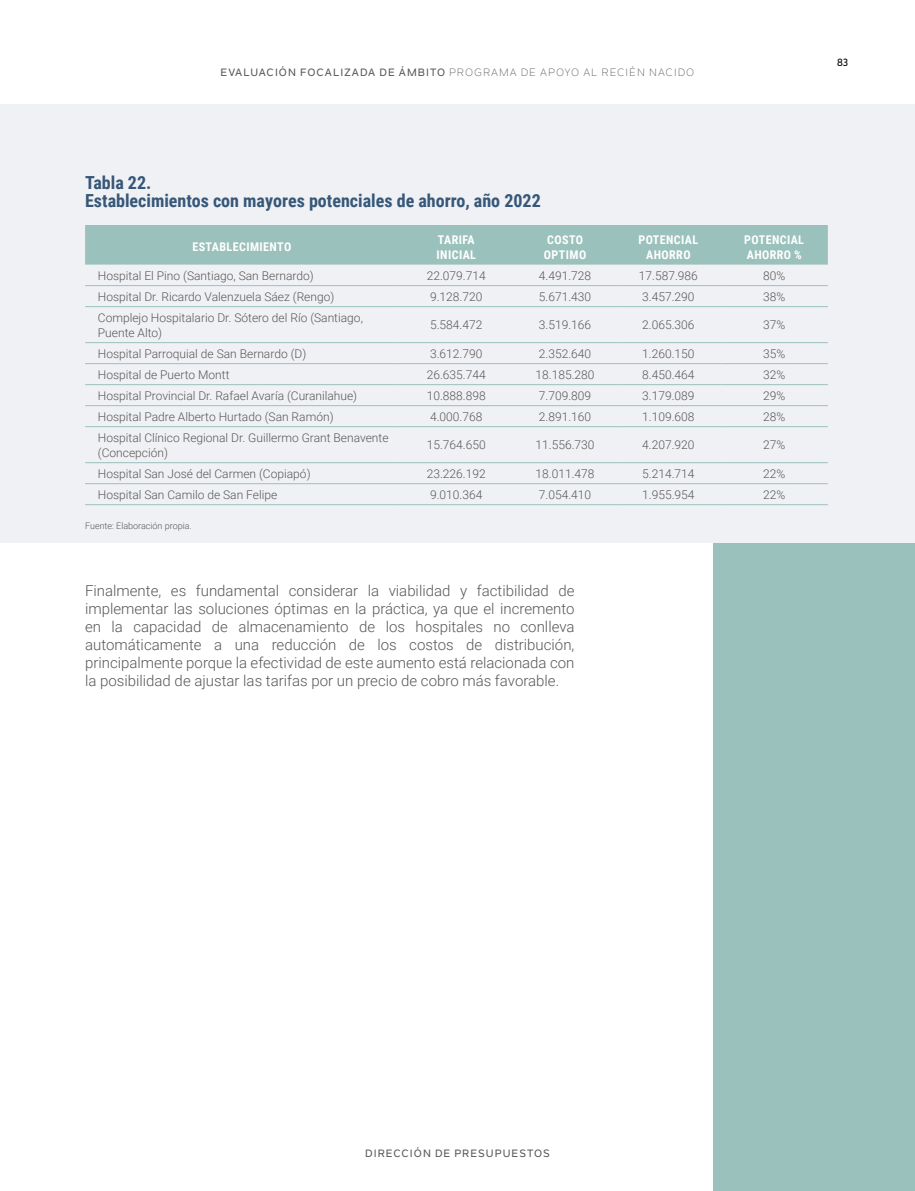
<style>
.page{position:relative;width:915px;height:1191px;background:#fff}
.page>*{position:absolute;margin:0;border:0;box-sizing:border-box;transform-origin:0 0}
.t1{font:700 18px/18px "Roboto Condensed";color:#365778}
.t2{font:300 15px/18px "Roboto";color:#575756;text-align:justify}
.t3{font:300 12px/15px "Roboto";color:#575756}
.t4{font:700 12px/15px "Roboto Condensed";letter-spacing:.035em;color:#fff}
.t5{font:10.5px "Nolan Next";letter-spacing:.1em;color:#575756}
.t6{font:500 10.5px "Nolan Next";letter-spacing:.1em;color:#575756}
.t7{font:500 10.5px "Nolan Next";color:#000}
.t8{font:300 9px "Roboto";color:#575756}
.s1{font-weight:500}
</style>
<div class="page">
<div style="left:712px;top:353px;width:202px;height:838px;background:#9bc1bc"></div>
<div style="left:0;top:104px;width:914px;height:438px;background:#f0f1f5"></div>
<div style="left:85px;top:225px;width:742px;height:40px;background:#9bc1bc"></div>
<hr style="left:85px;top:285px;width:313px;height:1px;background:#9bc1bc">
<hr style="left:398px;top:285px;width:116px;height:1px;background:#9bc1bc">
<hr style="left:514px;top:285px;width:102px;height:1px;background:#9bc1bc">
<hr style="left:616px;top:285px;width:104px;height:1px;background:#9bc1bc">
<hr style="left:720px;top:285px;width:107px;height:1px;background:#9bc1bc">
<hr style="left:85px;top:306px;width:313px;height:1px;background:#9bc1bc">
<hr style="left:398px;top:306px;width:116px;height:1px;background:#9bc1bc">
<hr style="left:514px;top:306px;width:102px;height:1px;background:#9bc1bc">
<hr style="left:616px;top:306px;width:104px;height:1px;background:#9bc1bc">
<hr style="left:720px;top:306px;width:107px;height:1px;background:#9bc1bc">
<hr style="left:85px;top:342px;width:313px;height:1px;background:#9bc1bc">
<hr style="left:398px;top:342px;width:116px;height:1px;background:#9bc1bc">
<hr style="left:514px;top:342px;width:102px;height:1px;background:#9bc1bc">
<hr style="left:616px;top:342px;width:104px;height:1px;background:#9bc1bc">
<hr style="left:720px;top:342px;width:107px;height:1px;background:#9bc1bc">
<hr style="left:85px;top:363px;width:313px;height:1px;background:#9bc1bc">
<hr style="left:398px;top:363px;width:116px;height:1px;background:#9bc1bc">
<hr style="left:514px;top:363px;width:102px;height:1px;background:#9bc1bc">
<hr style="left:616px;top:363px;width:104px;height:1px;background:#9bc1bc">
<hr style="left:720px;top:363px;width:107px;height:1px;background:#9bc1bc">
<hr style="left:85px;top:384px;width:313px;height:1px;background:#9bc1bc">
<hr style="left:398px;top:384px;width:116px;height:1px;background:#9bc1bc">
<hr style="left:514px;top:384px;width:102px;height:1px;background:#9bc1bc">
<hr style="left:616px;top:384px;width:104px;height:1px;background:#9bc1bc">
<hr style="left:720px;top:384px;width:107px;height:1px;background:#9bc1bc">
<hr style="left:85px;top:405px;width:313px;height:1px;background:#9bc1bc">
<hr style="left:398px;top:405px;width:116px;height:1px;background:#9bc1bc">
<hr style="left:514px;top:405px;width:102px;height:1px;background:#9bc1bc">
<hr style="left:616px;top:405px;width:104px;height:1px;background:#9bc1bc">
<hr style="left:720px;top:405px;width:107px;height:1px;background:#9bc1bc">
<hr style="left:85px;top:426px;width:313px;height:1px;background:#9bc1bc">
<hr style="left:398px;top:426px;width:116px;height:1px;background:#9bc1bc">
<hr style="left:514px;top:426px;width:102px;height:1px;background:#9bc1bc">
<hr style="left:616px;top:426px;width:104px;height:1px;background:#9bc1bc">
<hr style="left:720px;top:426px;width:107px;height:1px;background:#9bc1bc">
<hr style="left:85px;top:462px;width:313px;height:1px;background:#9bc1bc">
<hr style="left:398px;top:462px;width:116px;height:1px;background:#9bc1bc">
<hr style="left:514px;top:462px;width:102px;height:1px;background:#9bc1bc">
<hr style="left:616px;top:462px;width:104px;height:1px;background:#9bc1bc">
<hr style="left:720px;top:462px;width:107px;height:1px;background:#9bc1bc">
<hr style="left:85px;top:483px;width:313px;height:1px;background:#9bc1bc">
<hr style="left:398px;top:483px;width:116px;height:1px;background:#9bc1bc">
<hr style="left:514px;top:483px;width:102px;height:1px;background:#9bc1bc">
<hr style="left:616px;top:483px;width:104px;height:1px;background:#9bc1bc">
<hr style="left:720px;top:483px;width:107px;height:1px;background:#9bc1bc">
<hr style="left:85px;top:504px;width:313px;height:1px;background:#9bc1bc">
<hr style="left:398px;top:504px;width:116px;height:1px;background:#9bc1bc">
<hr style="left:514px;top:504px;width:102px;height:1px;background:#9bc1bc">
<hr style="left:616px;top:504px;width:104px;height:1px;background:#9bc1bc">
<hr style="left:720px;top:504px;width:107px;height:1px;background:#9bc1bc">
<p class="t5" style="left:220px;top:66px;width:475px"><span class="s1">EVALUACIÓN FOCALIZADA DE ÁMBITO</span> PROGRAMA DE APOYO AL RECIÉN NACIDO</p>
<p class="t7" style="left:836px;top:56px;width:13px">83</p>
<h1 class="t1" style="left:85px;top:173px;width:457px">Tabla 22.<br>Establecimientos con mayores potenciales de ahorro, año 2022</h1>
<p class="t4" style="left:192px;top:239px;width:100px">ESTABLECIMIENTO</p>
<p class="t4" style="left:436px;top:231px;width:41px">TARIFA<br>INICIAL</p>
<p class="t4" style="left:543px;top:231px;width:44px">COSTO<br>OPTIMO</p>
<p class="t4" style="left:638px;top:231px;width:61px;text-align:center">POTENCIAL<br>AHORRO</p>
<p class="t4" style="left:744px;top:231px;width:61px">POTENCIAL<br>AHORRO %</p>
<p class="t3" style="left:98px;top:267px;width:217px">Hospital El Pino (Santiago, San Bernardo)</p>
<p class="t3" style="left:426px;top:267px;width:60px">22.079.714</p>
<p class="t3" style="left:538px;top:267px;width:54px">4.491.728</p>
<p class="t3" style="left:638px;top:267px;width:60px">17.587.986</p>
<p class="t3" style="left:762px;top:267px;width:24px">80%</p>
<p class="t3" style="left:98px;top:288px;width:238px">Hospital Dr. Ricardo Valenzuela Sáez (Rengo)</p>
<p class="t3" style="left:430px;top:288px;width:54px">9.128.720</p>
<p class="t3" style="left:538px;top:288px;width:54px">5.671.430</p>
<p class="t3" style="left:642px;top:288px;width:54px">3.457.290</p>
<p class="t3" style="left:762px;top:288px;width:24px">38%</p>
<p class="t3" style="left:98px;top:309px;width:266px">Complejo Hospitalario Dr. Sótero del Río (Santiago,<br>Puente Alto)</p>
<p class="t3" style="left:430px;top:317px;width:54px">5.584.472</p>
<p class="t3" style="left:538px;top:317px;width:54px">3.519.166</p>
<p class="t3" style="left:642px;top:317px;width:54px">2.065.306</p>
<p class="t3" style="left:762px;top:317px;width:24px">37%</p>
<p class="t3" style="left:98px;top:345px;width:210px">Hospital Parroquial de San Bernardo (D)</p>
<p class="t3" style="left:430px;top:345px;width:54px">3.612.790</p>
<p class="t3" style="left:538px;top:345px;width:54px">2.352.640</p>
<p class="t3" style="left:642px;top:345px;width:54px">1.260.150</p>
<p class="t3" style="left:762px;top:345px;width:24px">35%</p>
<p class="t3" style="left:98px;top:366px;width:133px">Hospital de Puerto Montt</p>
<p class="t3" style="left:426px;top:366px;width:60px">26.635.744</p>
<p class="t3" style="left:535px;top:366px;width:60px">18.185.280</p>
<p class="t3" style="left:642px;top:366px;width:54px">8.450.464</p>
<p class="t3" style="left:762px;top:366px;width:24px">32%</p>
<p class="t3" style="left:98px;top:387px;width:261px">Hospital Provincial Dr. Rafael Avaría (Curanilahue)</p>
<p class="t3" style="left:426px;top:387px;width:60px">10.888.898</p>
<p class="t3" style="left:538px;top:387px;width:54px">7.709.809</p>
<p class="t3" style="left:642px;top:387px;width:54px">3.179.089</p>
<p class="t3" style="left:762px;top:387px;width:24px">29%</p>
<p class="t3" style="left:98px;top:408px;width:237px">Hospital Padre Alberto Hurtado (San Ramón)</p>
<p class="t3" style="left:430px;top:408px;width:54px">4.000.768</p>
<p class="t3" style="left:538px;top:408px;width:54px">2.891.160</p>
<p class="t3" style="left:642px;top:408px;width:54px">1.109.608</p>
<p class="t3" style="left:762px;top:408px;width:24px">28%</p>
<p class="t3" style="left:98px;top:429px;width:292px">Hospital Clínico Regional Dr. Guillermo Grant Benavente (Concepción)</p>
<p class="t3" style="left:426px;top:437px;width:60px">15.764.650</p>
<p class="t3" style="left:535px;top:437px;width:60px">11.556.730</p>
<p class="t3" style="left:642px;top:437px;width:54px">4.207.920</p>
<p class="t3" style="left:762px;top:437px;width:24px">27%</p>
<p class="t3" style="left:98px;top:465px;width:214px">Hospital San José del Carmen (Copiapó)</p>
<p class="t3" style="left:426px;top:465px;width:60px">23.226.192</p>
<p class="t3" style="left:535px;top:465px;width:60px">18.011.478</p>
<p class="t3" style="left:642px;top:465px;width:54px">5.214.714</p>
<p class="t3" style="left:762px;top:465px;width:24px">22%</p>
<p class="t3" style="left:98px;top:486px;width:181px">Hospital San Camilo de San Felipe</p>
<p class="t3" style="left:430px;top:486px;width:54px">9.010.364</p>
<p class="t3" style="left:538px;top:486px;width:54px">7.054.410</p>
<p class="t3" style="left:642px;top:486px;width:54px">1.955.954</p>
<p class="t3" style="left:762px;top:486px;width:24px">22%</p>
<p class="t8" style="left:85px;top:519px;width:108px">Fuente: Elaboración propia.</p>
<p class="t2" style="left:85px;top:581px;width:490px">Finalmente, es fundamental considerar la viabilidad y factibilidad de implementar las soluciones óptimas en la práctica, ya que el incremento en la capacidad de almacenamiento de los hospitales no conlleva automáticamente a una reducción de los costos de distribución, principalmente porque la efectividad de este aumento está relacionada con la posibilidad de ajustar las tarifas por un precio de cobro más favorable.</p>
<p class="t6" style="left:365px;top:1147px;width:186px">DIRECCIÓN DE PRESUPUESTOS</p>
</div>
